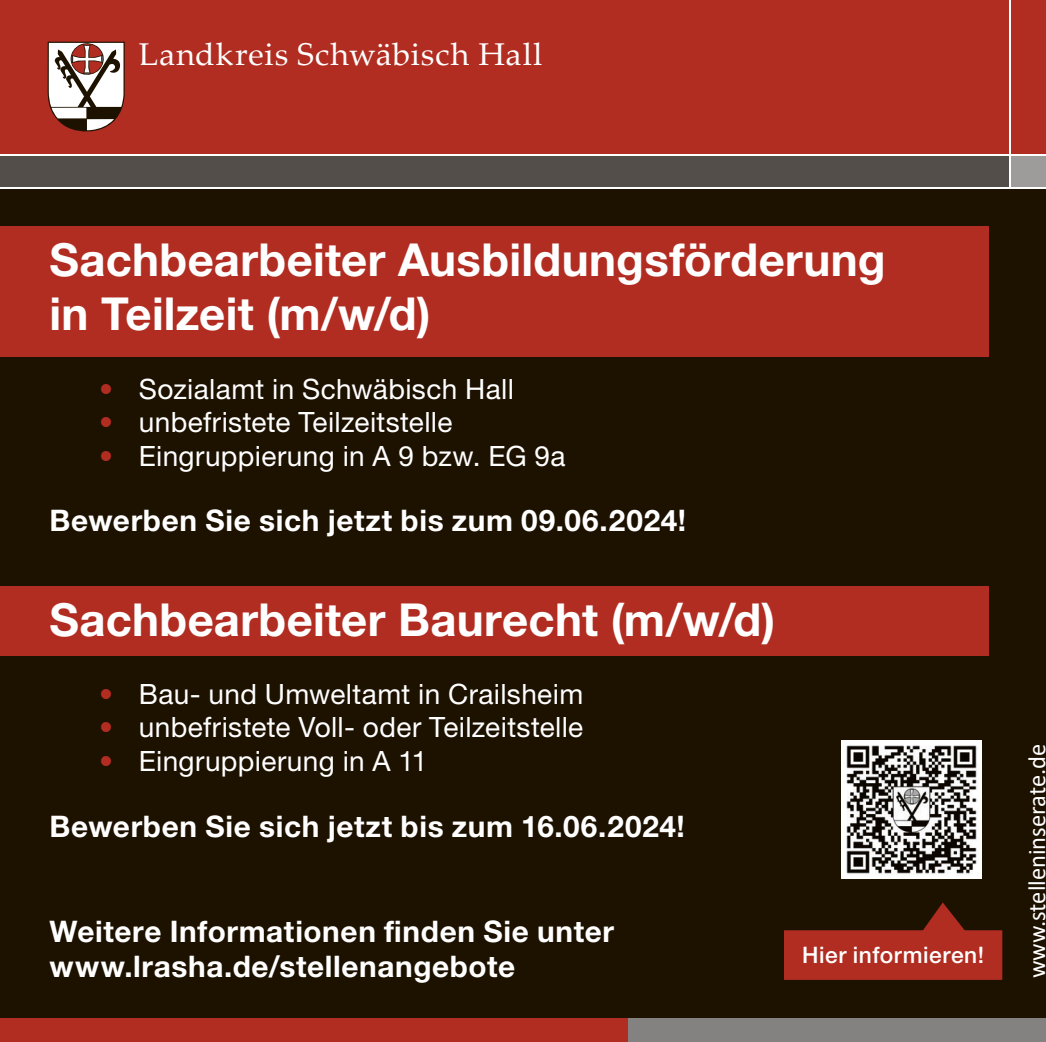
<style>
.page{position:relative;width:1046px;height:1042px;background:#fff}
.page>*{position:absolute;margin:0;border:0;box-sizing:border-box;transform-origin:0 0}
.t1{font:700 45.5px/54.6px "Helvetica Neue LT Pro";letter-spacing:.005em;color:#fff}
.t2{font:31.5px "Palatino Linotype";letter-spacing:.025em;color:#fff}
.t3{font:700 29.75px/35.7px "Helvetica Neue LT Pro";letter-spacing:.02em;color:#fff}
.t4{font:28px "Helvetica Neue LT Pro";letter-spacing:.015em;color:#fff}
.t5{font:24.85px "Calibri";color:#fff}
.t6{font:500 22.75px "Helvetica Neue LT Pro";letter-spacing:.025em;color:#fff}
.s1{color:#b22d21}
</style>
<div class="page">
<div style="left:0;top:153px;width:1046px;height:889px;background:#1d1100"></div>
<div style="left:0;top:227px;width:988px;height:130px;background:#b22d21"></div>
<div style="left:0;top:586px;width:988px;height:70px;background:#b22d21"></div>
<div style="left:1010px;top:154px;width:36px;height:33px;background:#9e9c9a"></div>
<div style="left:0;top:0;width:1046px;height:154px;background:#b22d21"></div>
<div style="left:0;top:154px;width:1010px;height:33px;background:#534e4a"></div>
<hr style="left:0;top:154px;width:1046px;height:1px;background:#fff">
<hr style="left:0;top:187px;width:1046px;height:2px;background:#fff">
<hr style="left:1009px;top:0;width:1px;height:189px;background:#fff">
<svg style="left:48px;top:42px;width:77px;height:90px;background:#b19992"></svg>
<div style="left:0;top:1018px;width:1046px;height:24px;background:#848280"></div>
<div style="left:0;top:1018px;width:628px;height:24px;background:#b22d21"></div>
<img style="left:841px;top:740px;width:140px;height:138px">
<svg style="left:784px;top:902px;width:218px;height:78px"></svg>
<p class="t2" style="left:139px;top:32px;width:405px">Landkreis Schwäbisch Hall</p>
<p class="t1" style="left:50px;top:231px;width:837px">Sachbearbeiter Ausbildungsförderung in Teilzeit (m/w/d)</p>
<p class="t4" style="left:99px;top:371px;width:416px"><span class="s1">•</span> Sozialamt in Schwäbisch Hall</p>
<p class="t4" style="left:99px;top:405px;width:355px"><span class="s1">•</span> unbefristete Teilzeitstelle</p>
<p class="t4" style="left:99px;top:438px;width:468px"><span class="s1">•</span> Eingruppierung in A 9 bzw. EG 9a</p>
<p class="t3" style="left:50px;top:502px;width:638px">Bewerben Sie sich jetzt bis zum 09.06.2024!</p>
<p class="t1" style="left:50px;top:591px;width:727px">Sachbearbeiter Baurecht (m/w/d)</p>
<p class="t4" style="left:99px;top:676px;width:485px"><span class="s1">•</span> Bau- und Umweltamt in Crailsheim</p>
<p class="t4" style="left:99px;top:710px;width:485px"><span class="s1">•</span> unbefristete Voll- oder Teilzeitstelle</p>
<p class="t4" style="left:99px;top:744px;width:329px"><span class="s1">•</span> Eingruppierung in A 11</p>
<p class="t3" style="left:50px;top:807px;width:637px">Bewerben Sie sich jetzt bis zum 16.06.2024!</p>
<p class="t3" style="left:50px;top:912px;width:566px">Weitere Informationen finden Sie unter www.lrasha.de/stellenangebote</p>
<p class="t6" style="left:802px;top:941px;width:183px">Hier informieren!</p>
<p class="t5" style="left:1019px;top:978px;width:236px;rotate:-90deg">www.stelleninserate.de</p>
</div>
